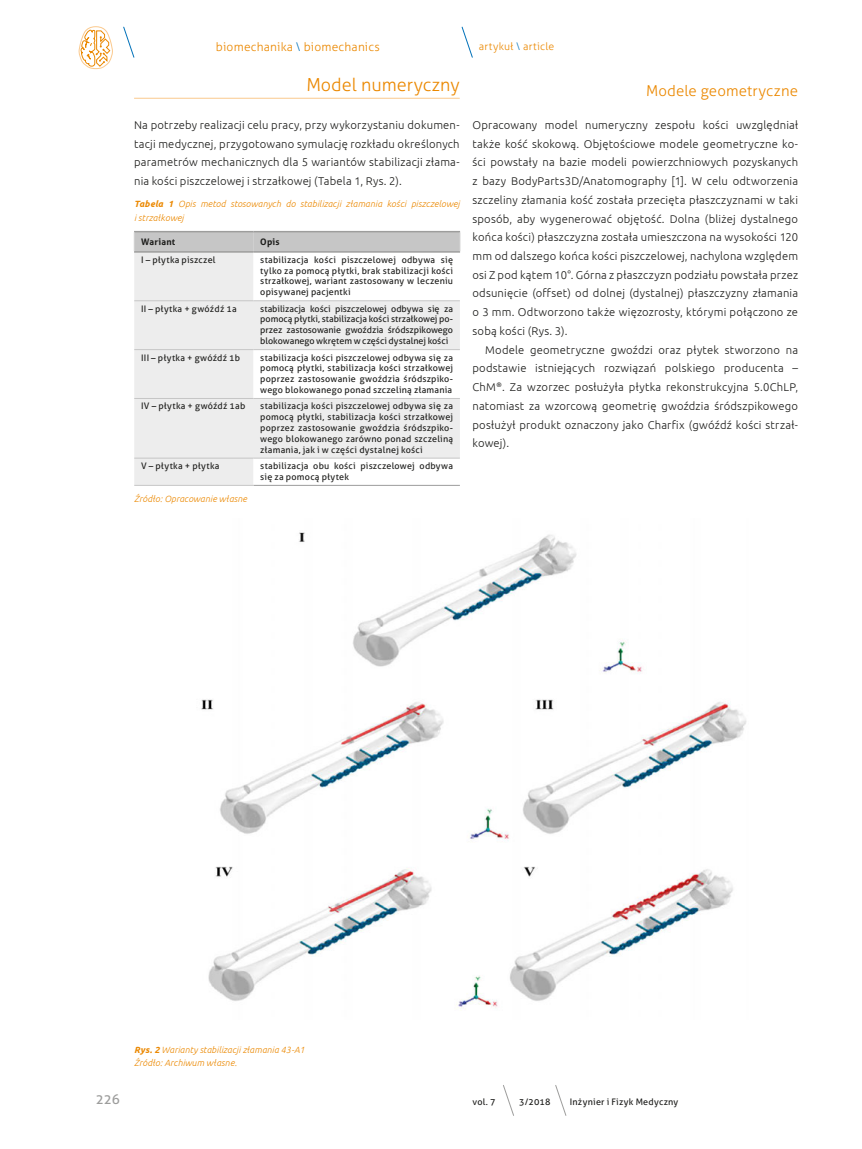
<style>
.page{position:relative;width:862px;height:1149px;background:#fff}
.page>*{position:absolute;margin:0;border:0;box-sizing:border-box;transform-origin:0 0}
.t1{font:300 18px "Aller";letter-spacing:-.005em;color:#eb8800}
.t2{font:300 15px "Aller";letter-spacing:.01em;color:#eb8800}
.t3{font:13.5px "Aller";color:#9d9d9c}
.t4{font:300 12px "Aller";letter-spacing:.015em;color:#eb8800}
.t5{font:300 11.25px/18.8px "Ubuntu";letter-spacing:.02em;color:#1d1d1b;text-align:justify}
.t6{font:300 10.5px "Aller";letter-spacing:.025em;color:#eb8800}
.t7{font:9px/10.8px "Aller";letter-spacing:.025em;color:#1d1d1b;text-align:justify}
.t8{font:italic 300 9px/13.5px "Ubuntu";letter-spacing:.015em;color:#eb8800}
.t9{font:9px "Aller";letter-spacing:.05em;color:#1d1d1b}
.t10{font:700 9px "Aller";letter-spacing:.025em;color:#1d1d1b}
.s1{color:#0071b9}
.s2{font-weight:700}
</style>
<div class="page">
<svg style="left:461px;top:26px;width:12px;height:32px"></svg>
<svg style="left:555px;top:1085px;width:11px;height:30px"></svg>
<svg style="left:123px;top:26px;width:12px;height:32px"></svg>
<svg style="left:503px;top:1085px;width:10px;height:30px"></svg>
<svg style="left:78px;top:26px;width:34px;height:43px"></svg>
<img style="left:201px;top:532px;width:546px;height:478px">
<hr style="left:134px;top:98px;width:325px;height:1px;background:#fbc98d">
<div style="left:134px;top:252px;width:119px;height:233px;background:#ededed"></div>
<svg style="left:253px;top:252px;width:206px;height:233px"></svg>
<hr style="left:134px;top:300px;width:119px;height:1px;background:#c6c6c6">
<hr style="left:134px;top:349px;width:119px;height:1px;background:#c6c6c6">
<hr style="left:134px;top:398px;width:119px;height:1px;background:#c6c6c6">
<hr style="left:134px;top:457px;width:119px;height:1px;background:#c6c6c6">
<hr style="left:253px;top:485px;width:206px;height:1px;background:#9d9d9c">
<hr style="left:134px;top:485px;width:119px;height:1px;background:#c6c6c6">
<svg style="left:134px;top:231px;width:326px;height:21px;background:#c1c1c1"></svg>
<hr style="left:253px;top:300px;width:206px;height:1px;background:#c6c6c6">
<hr style="left:253px;top:349px;width:206px;height:1px;background:#c6c6c6">
<hr style="left:253px;top:398px;width:206px;height:1px;background:#c6c6c6">
<hr style="left:253px;top:457px;width:206px;height:1px;background:#c6c6c6">
<p class="t4" style="left:216px;top:40px;width:165px">biomechanika <span class="s1">\</span> biomechanics</p>
<p class="t6" style="left:478px;top:40px;width:77px">artykuł <span class="s1">\</span> article</p>
<h1 class="t1" style="left:306px;top:74px;width:155px">Model numeryczny</h1>
<p class="t5" style="left:134px;top:115px;width:327px">Na potrzeby realizacji celu pracy, przy wykorzystaniu dokumen&shy;tacji medycznej, przygotowano symulację rozkładu określonych parametrów mechanicznych dla 5 wariantów stabilizacji złama&shy;nia kości piszczelowej i strzałkowej (Tabela 1, Rys. 2).</p>
<p class="t8" style="left:134px;top:197px;width:327px"><span class="s2">Tabela 1</span> Opis metod stosowanych do stabilizacji złamania kości piszczelowej i strzałkowej</p>
<p class="t10" style="left:141px;top:236px;width:36px">Wariant</p>
<p class="t10" style="left:260px;top:236px;width:21px">Opis</p>
<p class="t7" style="left:141px;top:254px;width:76px">I – płytka piszczel</p>
<p class="t7" style="left:260px;top:254px;width:194px">stabilizacja kości piszczelowej odbywa się tylko za pomocą płytki, brak stabilizacji kości strzałkowej, wariant zastosowany w leczeniu opisywanej pacjentki</p>
<p class="t7" style="left:141px;top:303px;width:97px">II – płytka + gwóźdź 1a</p>
<p class="t7" style="left:260px;top:303px;width:194px">stabilizacja kości piszczelowej odbywa się za pomocą płytki, stabilizacja kości strzałkowej po&shy;przez zastosowanie gwoździa śródszpikowego blokowanego wkrętem w części dystalnej kości</p>
<p class="t7" style="left:141px;top:352px;width:100px">III – płytka + gwóźdź 1b</p>
<p class="t7" style="left:260px;top:352px;width:194px">stabilizacja kości piszczelowej odbywa się za pomocą płytki, stabilizacja kości strzałkowej poprzez zastosowanie gwoździa śródszpiko&shy;wego blokowanego ponad szczeliną złamania</p>
<p class="t7" style="left:141px;top:400px;width:106px">IV – płytka + gwóźdź 1ab</p>
<p class="t7" style="left:260px;top:400px;width:194px">stabilizacja kości piszczelowej odbywa się za pomocą płytki, stabilizacja kości strzałkowej poprzez zastosowanie gwoździa śródszpiko&shy;wego blokowanego zarówno ponad szczeliną złamania, jak i w części dystalnej kości</p>
<p class="t9" style="left:141px;top:460px;width:80px">V – płytka + płytka</p>
<p class="t7" style="left:260px;top:460px;width:194px">stabilizacja obu kości piszczelowej odbywa się za pomocą płytek</p>
<p class="t8" style="left:134px;top:491px;width:114px">Źródło: Opracowanie własne</p>
<h2 class="t2" style="left:645px;top:82px;width:153px">Modele geometryczne</h2>
<p class="t5" style="left:472px;top:115px;width:327px">Opracowany model numeryczny zespołu kości uwzględniał także kość skokową. Objętościowe modele geometryczne ko&shy;ści powstały na bazie modeli powierzchniowych pozyskanych z bazy BodyParts3D/Anatomography [1]. W celu odtworzenia szczeliny złamania kość została przecięta płaszczyznami w taki sposób, aby wygenerować objętość. Dolna (bliżej dystalnego końca kości) płaszczyzna została umieszczona na wysokości 120 mm od dalszego końca kości piszczelowej, nachylona względem osi Z pod kątem 10°. Górna z płaszczyzn podziału powstała przez odsunięcie (offset) od dolnej (dystalnej) płaszczyzny złamania o 3 mm. Odtworzono także więzozrosty, którymi połączono ze sobą kości (Rys. 3).</p>
<p class="t5" style="left:472px;top:340px;width:327px;text-indent:13px">Modele geometryczne gwoździ oraz płytek stworzono na podstawie istniejących rozwiązań polskiego producenta – ChM<sup>®</sup>. Za wzorzec posłużyła płytka rekonstrukcyjna 5.0ChLP, natomiast za wzorcową geometrię gwoździa śródszpikowego posłużył produkt oznaczony jako Charfix (gwóźdź kości strzał&shy;kowej).</p>
<p class="t8" style="left:134px;top:1041px;width:172px"><span class="s2">Rys. 2</span> Warianty stabilizacji złamania 43-A1<br>Źródło: Archiwum własne.</p>
<p class="t3" style="left:96px;top:1090px;width:26px">226</p>
<p class="t7" style="left:472px;top:1095px;width:25px">vol. 7</p>
<p class="t7" style="left:519px;top:1095px;width:33px">3/2018</p>
<p class="t7" style="left:569px;top:1095px;width:110px">Inżynier i Fizyk Medyczny</p>
</div>
